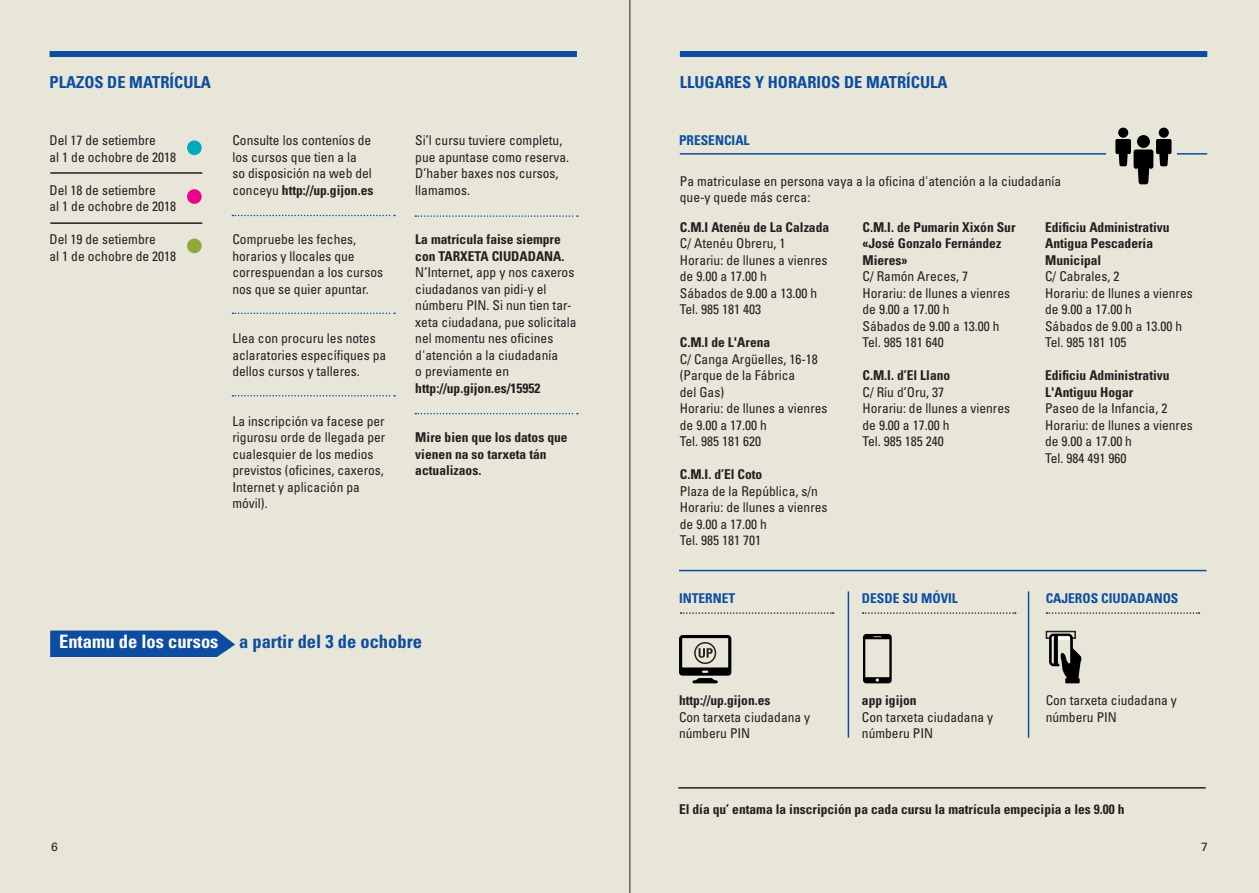
<style>
.page{position:relative;width:1259px;height:893px;background:#fff}
.page>*{position:absolute;margin:0;border:0;box-sizing:border-box;transform-origin:0 0}
.t1{font:700 condensed 18.45px "Univers LT Std";color:#0d4da1}
.t2{font:700 condensed 16.5px "Univers LT Std";color:#0d4da1}
.t3{font:condensed 13.5px/16.5px "Univers LT Std";color:#231f20}
.t4{font:700 condensed 13.5px/16.5px "Univers LT Std";color:#231f20}
.t5{font:700 condensed 13.5px "Univers LT Std";color:#0d4da1}
.t6{font:12px "Univers LT Std";color:#231f20}
.s1{font-weight:700}
.s2{color:#fff}
</style>
<div class="page">
<div style="left:630px;top:0;width:629px;height:893px;background:#e7e6d9"></div>
<div style="left:0;top:0;width:629px;height:893px;background:#e7e6d9"></div>
<hr style="left:629px;top:0;width:1px;height:893px;background:#231f20">
<div style="left:680px;top:51px;width:527px;height:6px;background:#0d4da1"></div>
<div style="left:50px;top:51px;width:527px;height:6px;background:#0d4da1"></div>
<svg style="left:232px;top:215px;width:163px;height:1px"></svg>
<svg style="left:232px;top:313px;width:163px;height:1px"></svg>
<svg style="left:232px;top:395px;width:163px;height:1px"></svg>
<svg style="left:415px;top:215px;width:163px;height:2px"></svg>
<svg style="left:415px;top:413px;width:163px;height:1px"></svg>
<hr style="left:847px;top:591px;width:2px;height:147px;background:#0d4da1">
<hr style="left:679px;top:570px;width:527px;height:1px;background:#0d4da1">
<hr style="left:1027px;top:591px;width:2px;height:147px;background:#0d4da1">
<svg style="left:863px;top:634px;width:28px;height:49px"></svg>
<hr style="left:680px;top:153px;width:527px;height:2px;background:#0d4da1">
<svg style="left:680px;top:612px;width:153px;height:2px"></svg>
<svg style="left:862px;top:612px;width:153px;height:2px"></svg>
<svg style="left:1046px;top:612px;width:153px;height:2px"></svg>
<svg style="left:679px;top:635px;width:52px;height:48px"></svg>
<div style="left:694px;top:642px;width:22px;height:22px;border:2px solid #231f20;border-radius:50%"></div>
<div style="left:1045px;top:631px;width:31px;height:8px;border:2px solid #231f20"></div>
<svg style="left:1049px;top:634px;width:33px;height:49px"></svg>
<svg style="left:50px;top:630px;width:185px;height:27px;background:#1b57a4"></svg>
<div style="left:187px;top:140px;width:15px;height:15px;background:#00aabc;border-radius:50%"></div>
<div style="left:187px;top:189px;width:15px;height:15px;background:#ed028c;border-radius:50%"></div>
<div style="left:187px;top:239px;width:15px;height:14px;background:#90a83d;border-radius:50%"></div>
<hr style="left:50px;top:172px;width:152px;height:2px;background:#231f20">
<hr style="left:50px;top:222px;width:152px;height:2px;background:#231f20">
<hr style="left:678px;top:787px;width:527px;height:2px;background:#231f20">
<div style="left:1106px;top:150px;width:71px;height:10px;background:#e7e6d9"></div>
<div style="left:1137px;top:135px;width:13px;height:13px;background:#000;border-radius:50%"></div>
<div style="left:1118px;top:128px;width:10px;height:10px;background:#000;border-radius:50%"></div>
<svg style="left:1115px;top:139px;width:56px;height:45px"></svg>
<div style="left:1158px;top:128px;width:10px;height:10px;background:#000;border-radius:50%"></div>
<p class="t2" style="left:50px;top:72px;width:163px">PLAZOS DE MATRÍCULA</p>
<p class="t2" style="left:680px;top:72px;width:269px">LLUGARES Y HORARIOS DE MATRÍCULA</p>
<p class="t3" style="left:50px;top:132px;width:108px">Del 17 de setiembre</p>
<p class="t3" style="left:50px;top:148px;width:128px">al 1 de ochobre de 2018</p>
<p class="t3" style="left:50px;top:181px;width:108px">Del 18 de setiembre</p>
<p class="t3" style="left:50px;top:198px;width:128px">al 1 de ochobre de 2018</p>
<p class="t3" style="left:50px;top:231px;width:108px">Del 19 de setiembre</p>
<p class="t3" style="left:50px;top:247px;width:128px">al 1 de ochobre de 2018</p>
<p class="t3" style="left:232px;top:132px;width:142px">Consulte los conteníos de los cursos que tien a la<br>so disposición na web del conceyu <span class="s1">http://up.gijon.es</span></p>
<p class="t3" style="left:232px;top:231px;width:152px">Compruebe les feches, horarios y llocales que correspuendan a los cursos nos que se quier apuntar.</p>
<p class="t3" style="left:232px;top:330px;width:155px">Llea con procuru les notes aclaratories específiques pa dellos cursos y talleres.</p>
<p class="t3" style="left:232px;top:412px;width:154px">La inscripción va facese per rigurosu orde de llegada per cualesquier de los medios previstos (oficines, caxeros,<br>Internet y aplicación pa móvil).</p>
<p class="t3" style="left:415px;top:132px;width:155px">Si’l cursu tuviere completu, pue apuntase como reserva.<br>D’haber baxes nos cursos, llamamos.</p>
<p class="t3" style="left:415px;top:231px;width:160px"><span class="s1">La matrícula faise siempre con TARXETA CIUDADANA.<br></span>N’Internet, app y nos caxeros ciudadanos van pidi-y el</p>
<p class="t3" style="left:415px;top:297px;width:163px">númberu PIN. Si nun tien tar&shy;xeta ciudadana, pue solicitala</p>
<p class="t3" style="left:415px;top:330px;width:139px">nel momentu nes oficines</p>
<p class="t3" style="left:415px;top:346px;width:144px">d'atención a la ciudadanía</p>
<p class="t3" style="left:415px;top:363px;width:95px">o previamente en</p>
<p class="t4" style="left:415px;top:380px;width:127px">http://up.gijon.es/15952</p>
<p class="t4" style="left:415px;top:429px;width:154px">Mire bien que los datos que vienen na so tarxeta tán actualizaos.</p>
<p class="t1" style="left:59px;top:630px;width:364px"><span class="s2">Entamu de los cursos</span> a partir del 3 de ochobre</p>
<p class="t5" style="left:679px;top:132px;width:72px">PRESENCIAL</p>
<p class="t3" style="left:680px;top:172px;width:383px">Pa matriculase en persona vaya a la oficina d'atención a la ciudadanía que-y quede más cerca:</p>
<p class="t4" style="left:680px;top:218px;width:151px">C.M.I Atenéu de La Calzada</p>
<p class="t3" style="left:680px;top:235px;width:107px">C/ Atenéu Obreru, 1</p>
<p class="t3" style="left:680px;top:251px;width:149px">Horariu: de llunes a vienres de 9.00 a 17.00 h</p>
<p class="t3" style="left:680px;top:284px;width:139px">Sábados de 9.00 a 13.00 h</p>
<p class="t3" style="left:680px;top:301px;width:83px">Tel. 985 181 403</p>
<p class="t4" style="left:680px;top:334px;width:92px">C.M.I de L'Arena</p>
<p class="t3" style="left:680px;top:350px;width:139px">C/ Canga Argüelles, 16-18</p>
<p class="t3" style="left:680px;top:367px;width:117px">(Parque de la Fábrica</p>
<p class="t3" style="left:680px;top:383px;width:46px">del Gas)</p>
<p class="t3" style="left:680px;top:400px;width:149px">Horariu: de llunes a vienres de 9.00 a 17.00 h</p>
<p class="t3" style="left:680px;top:433px;width:83px">Tel. 985 181 620</p>
<p class="t4" style="left:680px;top:466px;width:84px">C.M.I. d’El Coto</p>
<p class="t3" style="left:680px;top:482px;width:139px">Plaza de la República, s/n</p>
<p class="t3" style="left:680px;top:499px;width:149px">Horariu: de llunes a vienres de 9.00 a 17.00 h</p>
<p class="t3" style="left:680px;top:532px;width:83px">Tel. 985 181 701</p>
<p class="t4" style="left:862px;top:218px;width:154px">C.M.I. de Pumarín Xixón Sur «José Gonzalo Fernández<br>Mieres»</p>
<p class="t3" style="left:862px;top:268px;width:107px">C/ Ramón Areces, 7</p>
<p class="t3" style="left:862px;top:284px;width:149px">Horariu: de llunes a vienres de 9.00 a 17.00 h</p>
<p class="t3" style="left:862px;top:317px;width:139px">Sábados de 9.00 a 13.00 h</p>
<p class="t3" style="left:862px;top:334px;width:83px">Tel. 985 181 640</p>
<p class="t4" style="left:862px;top:367px;width:89px">C.M.I. d’El Llano</p>
<p class="t3" style="left:862px;top:383px;width:83px">C/ Ríu d’Oru, 37</p>
<p class="t3" style="left:862px;top:400px;width:149px">Horariu: de llunes a vienres de 9.00 a 17.00 h</p>
<p class="t3" style="left:862px;top:433px;width:83px">Tel. 985 185 240</p>
<p class="t4" style="left:1045px;top:218px;width:126px">Edificiu Administrativu<br>Antigua Pescadería<br>Municipal</p>
<p class="t3" style="left:1045px;top:268px;width:76px">C/ Cabrales, 2</p>
<p class="t3" style="left:1045px;top:284px;width:149px">Horariu: de llunes a vienres de 9.00 a 17.00 h</p>
<p class="t3" style="left:1045px;top:317px;width:139px">Sábados de 9.00 a 13.00 h</p>
<p class="t3" style="left:1045px;top:334px;width:83px">Tel. 985 181 105</p>
<p class="t4" style="left:1045px;top:367px;width:126px">Edificiu Administrativu</p>
<p class="t4" style="left:1045px;top:383px;width:90px">L'Antiguu Hogar</p>
<p class="t3" style="left:1045px;top:400px;width:124px">Paseo de la Infancia, 2</p>
<p class="t3" style="left:1045px;top:416px;width:149px">Horariu: de llunes a vienres de 9.00 a 17.00 h</p>
<p class="t3" style="left:1045px;top:449px;width:83px">Tel. 984 491 960</p>
<p class="t5" style="left:679px;top:590px;width:58px">INTERNET</p>
<p class="t5" style="left:862px;top:590px;width:97px">DESDE SU MÓVIL</p>
<p class="t5" style="left:1045px;top:590px;width:134px">CAJEROS CIUDADANOS</p>
<p class="t4" style="left:679px;top:692px;width:93px">http://up.gijon.es</p>
<p class="t3" style="left:679px;top:709px;width:133px">Con tarxeta ciudadana y númberu PIN</p>
<p class="t4" style="left:862px;top:692px;width:56px">app igijon</p>
<p class="t3" style="left:862px;top:709px;width:133px">Con tarxeta ciudadana y númberu PIN</p>
<p class="t3" style="left:1045px;top:692px;width:133px">Con tarxeta ciudadana y númberu PIN</p>
<p class="t4" style="left:679px;top:801px;width:447px">El día qu’ entama la inscripción pa cada cursu la matrícula empecipia a les 9.00 h</p>
<p class="t6" style="left:51px;top:839px;width:8px">6</p>
<p class="t6" style="left:1201px;top:839px;width:8px">7</p>
</div>
